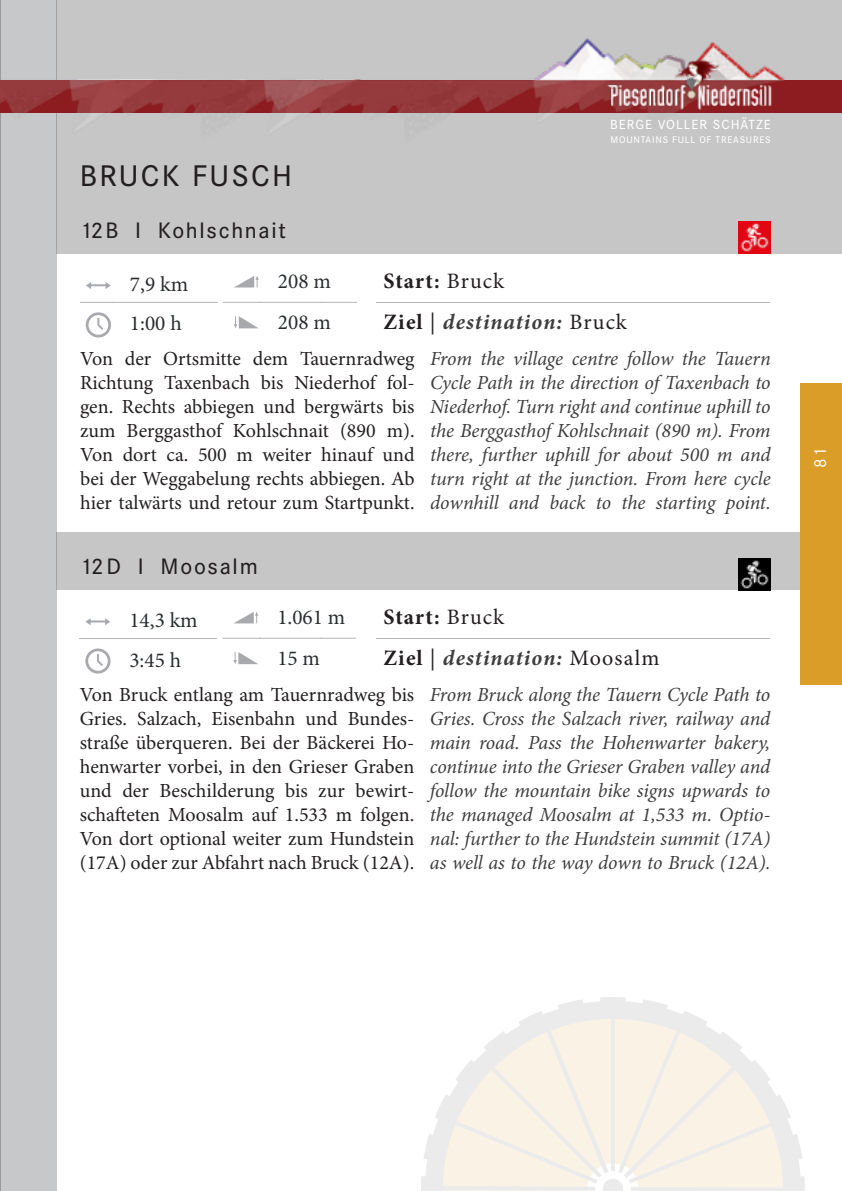
<style>
.page{position:relative;width:842px;height:1191px;background:#fff}
.page>*{position:absolute;margin:0;border:0;box-sizing:border-box;transform-origin:0 0}
.t1{font:500 31px "Corporate S Pro";letter-spacing:.075em;color:#231f20}
.t2{font:500 23.2px "Corporate S Pro";letter-spacing:.075em;color:#231f20}
.t3{font:italic 700 22px "Minion Pro";letter-spacing:.05em;color:#3e3e3f}
.t4{font:700 22px "Minion Pro";letter-spacing:.05em;color:#231f20}
.t5{font:21.4px/40px "Minion Pro";color:#292d2f}
.t6{font:21.2px/40px "Minion Pro";color:#292d2f}
.t7{font:italic 20px/24px "Minion Pro";letter-spacing:-.01em;color:#3e3e3f;text-align:justify}
.t8{font:20px/24px "Minion Pro";color:#231f20;text-align:justify}
.t9{font:18px "Corporate S Pro";color:#fff}
.t10{font:500 13.8px "Corporate S Pro";letter-spacing:.075em;color:#fff}
.t11{font:500 10px "Corporate S Pro";letter-spacing:.075em;color:#fff}
.s1{font-weight:400}
.s2{font-style:normal;color:#231f20}
.s3{font-weight:400;font-style:normal;color:#231f20}
</style>
<div class="page">
<div style="left:0;top:0;width:57px;height:1191px;background:#c7c8c9"></div>
<div style="left:57px;top:0;width:785px;height:254px;background:#c6c6c7"></div>
<div style="left:57px;top:532px;width:785px;height:58px;background:#c6c6c7"></div>
<hr style="left:376px;top:638px;width:394px;height:1px;background:#b3b6b6">
<hr style="left:376px;top:302px;width:394px;height:1px;background:#b3b6b6">
<div style="left:738px;top:222px;width:32px;height:32px;background:#e30412"></div>
<img style="left:740px;top:223px;width:29px;height:29px">
<div style="left:801px;top:383px;width:41px;height:301px;background:#da9d27"></div>
<hr style="left:0;top:0;width:1px;height:1191px;background:#97999c">
<hr style="left:80px;top:302px;width:33px;height:1px;background:#b4b7b7">
<hr style="left:111px;top:302px;width:63px;height:1px;background:#b4b7b7">
<hr style="left:173px;top:302px;width:45px;height:1px;background:#b4b7b7">
<svg style="left:86px;top:282px;width:25px;height:7px"></svg>
<svg style="left:86px;top:312px;width:25px;height:25px"></svg>
<hr style="left:223px;top:302px;width:38px;height:1px;background:#b4b7b7">
<hr style="left:259px;top:302px;width:63px;height:1px;background:#b4b7b7">
<hr style="left:321px;top:302px;width:35px;height:1px;background:#b4b7b7">
<svg style="left:235px;top:276px;width:24px;height:11px"></svg>
<svg style="left:234px;top:316px;width:24px;height:12px"></svg>
<hr style="left:80px;top:638px;width:33px;height:1px;background:#b4b7b7">
<hr style="left:111px;top:638px;width:62px;height:1px;background:#b4b7b7">
<hr style="left:172px;top:638px;width:45px;height:1px;background:#b4b7b7">
<svg style="left:85px;top:618px;width:25px;height:7px"></svg>
<svg style="left:85px;top:648px;width:25px;height:25px"></svg>
<hr style="left:222px;top:638px;width:39px;height:1px;background:#b4b7b7">
<hr style="left:259px;top:638px;width:62px;height:1px;background:#b4b7b7">
<hr style="left:320px;top:638px;width:36px;height:1px;background:#b4b7b7">
<svg style="left:234px;top:612px;width:24px;height:11px"></svg>
<svg style="left:233px;top:652px;width:25px;height:12px"></svg>
<div style="left:0;top:80px;width:842px;height:33px;background:#8c1c1f"></div>
<img style="left:322px;top:38px;width:463px;height:75px">
<img style="left:0;top:80px;width:363px;height:86px">
<img style="left:605px;top:38px;width:168px;height:74px">
<img style="left:738px;top:558px;width:32px;height:32px">
<svg style="left:421px;top:997px;width:384px;height:194px"></svg>
<p class="t1" style="left:80px;top:152px;width:214px">BRUCK FUSCH</p>
<p class="t2" style="left:80px;top:212px;width:208px">12B I Kohlschnait</p>
<p class="t10" style="left:610px;top:114px;width:162px">BERGE VOLLER SCHÄTZE</p>
<p class="t11" style="left:611px;top:132px;width:162px">MOUNTAINS FULL OF TREASURES</p>
<p class="t4" style="left:383px;top:265px;width:122px">Start: <span class="s1">Bruck</span></p>
<p class="t5" style="left:130px;top:264px;width:60px">7,9 km<br>1:00 h<br>208 m<br>208 m</p>
<p class="t5" style="left:278px;top:261px;width:54px;line-height:41px">208 m<br>208 m</p>
<p class="t3" style="left:383px;top:306px;width:245px"><span class="s2">Ziel</span> <span class="s3">|</span> destination: <span class="s3">Bruck</span></p>
<p class="t8" style="left:80px;top:346px;width:336px">Von der Ortsmitte dem Tauernradweg Richtung Taxenbach bis Niederhof fol&shy;gen. Rechts abbiegen und bergwärts bis zum Berggasthof Kohlschnait (890 m).<br>Von dort ca. 500 m weiter hinauf und bei der Weggabelung rechts abbiegen. Ab hier talwärts und retour zum Startpunkt.</p>
<p class="t7" style="left:430px;top:346px;width:342px">From the village centre follow the Tauern Cycle Path in the direction of Taxenbach to Niederhof. Turn right and continue uphill to the Berggasthof Kohlschnait (890 m). From there, further uphill for about 500 m and turn right at the junction. From here cycle</p>
<p class="t7" style="left:430px;top:490px;width:342px">downhill and back to the starting point.</p>
<p class="t2" style="left:80px;top:548px;width:180px">12D I Moosalm</p>
<p class="t4" style="left:383px;top:601px;width:122px">Start: <span class="s1">Bruck</span></p>
<p class="t6" style="left:129px;top:600px;width:70px">14,3 km<br>3:45 h<br>1.061 m<br>15 m</p>
<p class="t6" style="left:277px;top:596px;width:69px;line-height:41px">1.061 m<br>15 m</p>
<p class="t3" style="left:383px;top:642px;width:277px"><span class="s2">Ziel</span> <span class="s3">|</span> destination: <span class="s3">Moosalm</span></p>
<p class="t8" style="left:80px;top:683px;width:336px">Von Bruck entlang am Tauernradweg bis Gries. Salzach, Eisenbahn und Bundes&shy;straße überqueren. Bei der Bäckerei Ho&shy;henwarter vorbei, in den Grieser Graben und der Beschilderung bis zur bewirt&shy;schafteten Moosalm auf 1.533 m folgen.<br>Von dort optional weiter zum Hundstein (17A) oder zur Abfahrt nach Bruck (12A).</p>
<p class="t7" style="left:430px;top:683px;width:342px">From Bruck along the Tauern Cycle Path to Gries. Cross the Salzach river, railway and main road. Pass the Hohenwarter bakery,</p>
<p class="t7" style="left:430px;top:755px;width:342px">continue into the Grieser Graben valley and follow the mountain bike signs upwards to the managed Moosalm at 1,533 m. Optio&shy;nal: further to the Hundstein summit (17A) as well as to the way down to Bruck (12A).</p>
<p class="t9" style="left:807px;top:468px;width:22px;rotate:-90deg">81</p>
</div>
